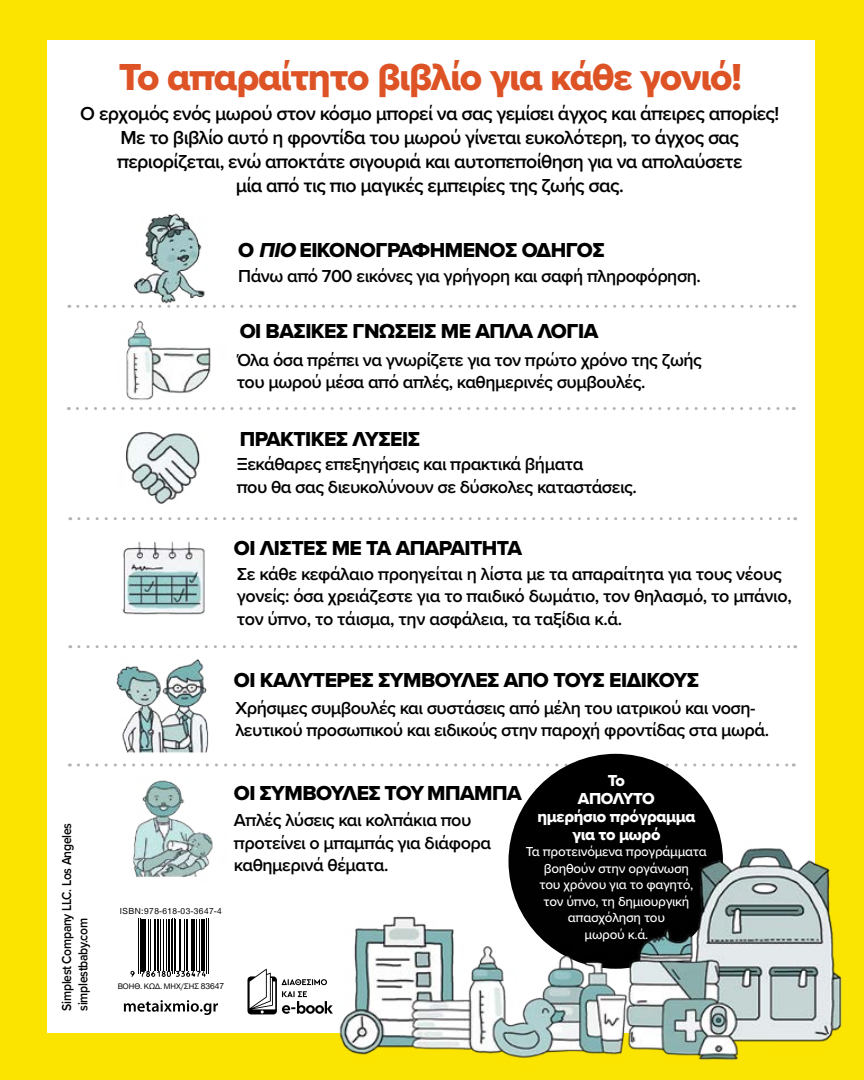
<style>
.page{position:relative;width:864px;height:1080px;background:#fae400}
.page>*{position:absolute;margin:0;border:0;box-sizing:border-box;transform-origin:0 0}
.t1{font:39px "Proxima Nova Extrabld";letter-spacing:-.03em;color:#dd5326}
.t2{font:21px "Proxima Nova Extrabld";letter-spacing:-.025em;color:#000}
.t3{font:600 19.5px/24px "Proxima Nova";letter-spacing:-.03em;color:#000;text-align:center}
.t4{font:600 18px/22.5px "Proxima Nova";letter-spacing:-.025em;color:#000}
.t5{font:16.5px/18px "Proxima Nova Extrabld";letter-spacing:-.02em;color:#fff;text-align:center}
.t6{font:500 13.5px/16.5px "Proxima Nova";letter-spacing:-.02em;color:#fff;text-align:center}
.t7{font:600 13.5px/16.5px "Proxima Nova";letter-spacing:-.025em;color:#000;scale:.9 1}
.t8{font:9px "Helvetica Neue Greek";letter-spacing:.05em;color:#000}
.t9{font:8.25px "Helvetica Neue Greek";color:#000}
.s1{font-style:italic}
.s2{font-size:9px}
</style>
<div class="page">
<div style="left:47px;top:40px;width:767px;height:993px;background:#fff"></div>
<svg style="left:79px;top:645px;width:717px;height:3px"></svg>
<svg style="left:79px;top:517px;width:717px;height:3px"></svg>
<svg style="left:77px;top:407px;width:717px;height:3px"></svg>
<svg style="left:78px;top:305px;width:717px;height:3px"></svg>
<svg style="left:78px;top:764px;width:716px;height:3px"></svg>
<div style="left:508px;top:754px;width:215px;height:215px;background:#000;border-radius:50%"></div>
<img style="left:339px;top:840px;width:503px;height:220px">
<img style="left:84px;top:213px;width:174px;height:402px">
<img style="left:116px;top:659px;width:93px;height:94px">
<img style="left:132px;top:780px;width:81px;height:97px">
<hr style="left:138px;top:919px;width:1px;height:55px;background:#000">
<hr style="left:140px;top:919px;width:1px;height:55px;background:#000">
<hr style="left:141px;top:919px;width:2px;height:51px;background:#000">
<hr style="left:144px;top:919px;width:2px;height:51px;background:#000">
<hr style="left:148px;top:919px;width:1px;height:51px;background:#000">
<hr style="left:150px;top:919px;width:1px;height:51px;background:#000">
<hr style="left:154px;top:919px;width:1px;height:51px;background:#000">
<hr style="left:155px;top:919px;width:1px;height:51px;background:#000">
<hr style="left:158px;top:919px;width:1px;height:51px;background:#000">
<hr style="left:160px;top:919px;width:1px;height:51px;background:#000">
<hr style="left:163px;top:919px;width:1px;height:51px;background:#000">
<hr style="left:166px;top:919px;width:1px;height:51px;background:#000">
<hr style="left:169px;top:919px;width:1px;height:51px;background:#000">
<hr style="left:171px;top:919px;width:1px;height:51px;background:#000">
<hr style="left:172px;top:919px;width:1px;height:55px;background:#000">
<hr style="left:174px;top:919px;width:1px;height:55px;background:#000">
<hr style="left:175px;top:919px;width:1px;height:51px;background:#000">
<hr style="left:179px;top:919px;width:1px;height:51px;background:#000">
<hr style="left:181px;top:919px;width:1px;height:51px;background:#000">
<hr style="left:184px;top:919px;width:1px;height:51px;background:#000">
<hr style="left:186px;top:919px;width:1px;height:51px;background:#000">
<hr style="left:187px;top:919px;width:1px;height:51px;background:#000">
<hr style="left:191px;top:919px;width:1px;height:51px;background:#000">
<hr style="left:192px;top:919px;width:3px;height:51px;background:#000">
<hr style="left:196px;top:919px;width:1px;height:51px;background:#000">
<hr style="left:199px;top:919px;width:1px;height:51px;background:#000">
<hr style="left:201px;top:919px;width:1px;height:51px;background:#000">
<hr style="left:203px;top:919px;width:2px;height:51px;background:#000">
<hr style="left:207px;top:919px;width:1px;height:55px;background:#000">
<hr style="left:208px;top:919px;width:1px;height:55px;background:#000">
<svg style="left:130px;top:970px;width:76px;height:7px"></svg>
<svg style="left:124px;top:1000px;width:94px;height:15px"></svg>
<svg style="left:247px;top:969px;width:86px;height:45px"></svg>
<h1 class="t1" style="left:119px;top:48px;width:625px">Το απαραίτητο βιβλίο για κάθε γονιό!</h1>
<p class="t3" style="left:80px;top:101px;width:700px">Ο ερχομός ενός μωρού στον κόσμο μπορεί να σας γεμίσει άγχος και άπειρες απορίες!<br>Με το βιβλίο αυτό η φροντίδα του μωρού γίνεται ευκολότερη, το άγχος σας περιορίζεται, ενώ αποκτάτε σιγουριά και αυτοπεποίθηση για να απολαύσετε<br>μία από τις πιο μαγικές εμπειρίες της ζωής σας.</p>
<p class="t2" style="left:238px;top:234px;width:368px">Ο <span class="s1">ΠΙΟ</span> ΕΙΚΟΝΟΓΡΑΦΗΜΕΝΟΣ ΟΔΗΓΟΣ</p>
<p class="t4" style="left:238px;top:264px;width:464px">Πάνω από 700 εικόνες για γρήγορη και σαφή πληροφόρηση.</p>
<p class="t2" style="left:240px;top:315px;width:360px">ΟΙ ΒΑΣΙΚΕΣ ΓΝΩΣΕΙΣ ΜΕ ΑΠΛΑ ΛΟΓΙΑ</p>
<p class="t4" style="left:237px;top:348px;width:467px">Όλα όσα πρέπει να γνωρίζετε για τον πρώτο χρόνο της ζωής του μωρού μέσα από απλές, καθημερινές συμβουλές.</p>
<p class="t2" style="left:240px;top:424px;width:182px">ΠΡΑΚΤΙΚΕΣ ΛΥΣΕΙΣ</p>
<p class="t4" style="left:237px;top:453px;width:402px">Ξεκάθαρες επεξηγήσεις και πρακτικά βήματα<br>που θα σας διευκολύνουν σε δύσκολες καταστάσεις.</p>
<p class="t2" style="left:234px;top:532px;width:290px">ΟΙ ΛΙΣΤΕΣ ΜΕ ΤΑ ΑΠΑΡΑΙΤΗΤΑ</p>
<p class="t4" style="left:237px;top:562px;width:557px">Σε κάθε κεφάλαιο προηγείται η λίστα με τα απαραίτητα για τους νέους γονείς: όσα χρειάζεστε για το παιδικό δωμάτιο, τον θηλασμό, το μπάνιο, τον ύπνο, το τάισμα, την ασφάλεια, τα ταξίδια κ.ά.</p>
<p class="t2" style="left:234px;top:665px;width:467px">ΟΙ ΚΑΛΥΤΕΡΕΣ ΣΥΜΒΟΥΛΕΣ ΑΠΟ ΤΟΥΣ ΕΙΔΙΚΟΥΣ</p>
<p class="t7" style="left:58px;top:1011px;width:210px;rotate:-90deg">Simplest Company LLC. Los Angeles simplestbaby.com</p>
<p class="t4" style="left:235px;top:696px;width:535px">Χρήσιμες συμβουλές και συστάσεις από μέλη του ιατρικού και νοση&shy;λευτικού προσωπικού και ειδικούς στην παροχή φροντίδας στα μωρά.</p>
<p class="t8" style="left:120px;top:906px;width:103px">ISBN:978-618-03-3647-4</p>
<p class="t5" style="left:537px;top:771px;width:160px">Το<br>ΑΠΟΛΥΤΟ<br>ημερήσιο πρόγραμμα για το μωρό</p>
<p class="t6" style="left:526px;top:843px;width:182px">Τα προτεινόμενα προγράμματα βοηθούν στην οργάνωση<br>του χρόνου για το φαγητό,<br>τον ύπνο, τη δημιουργική απασχόληση του<br>μωρού κ.ά.</p>
<p class="t2" style="left:234px;top:777px;width:289px">OI ΣΥΜΒΟΥΛΕΣ ΤΟΥ ΜΠΑΜΠΑ</p>
<p class="t4" style="left:234px;top:808px;width:259px">Απλές λύσεις και κολπάκια που προτείνει ο μπαμπάς για διάφορα καθημερινά θέματα.</p>
<p class="t9" style="left:118px;top:981px;width:108px">ΒΟΗΘ. ΚΩΔ. MHX/ΣΗΣ <span class="s2">83647</span></p>
</div>
